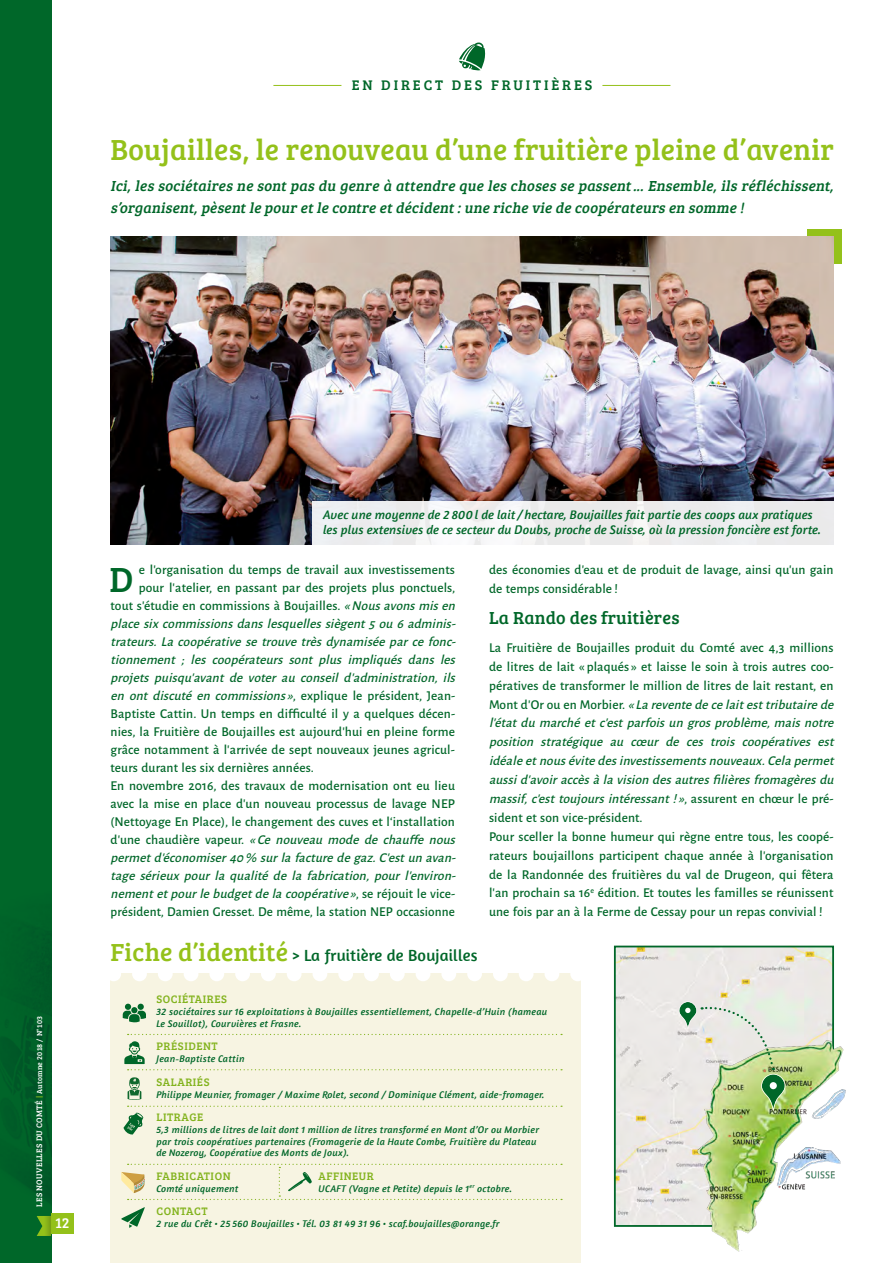
<style>
.page{position:relative;width:893px;height:1263px;background:#fff}
.page>*{position:absolute;margin:0;border:0;box-sizing:border-box;transform-origin:0 0}
.t1{font:36px "Bree Serif";color:#006729}
.t2{font:30px "Bree Serif";letter-spacing:.01em;color:#94c11a}
.t3{font:25.5px "Bree Serif";letter-spacing:.01em;color:#94c11a}
.t4{font:18px "Bree Serif";letter-spacing:.01em;color:#006729}
.t5{font:16.5px "Amaranth";letter-spacing:.01em;color:#006729}
.t6{font:italic 15px/22.5px "Bree Serif";color:#006729}
.t7{font:14.85px "Bree Serif";color:#fff}
.t8{font:14.4px "Bree Serif";letter-spacing:.2em;color:#006729}
.t9{font:500 13.5px/18px "Alegreya Sans";letter-spacing:.01em;color:#006729}
.t10{font:italic 500 13.5px/18.9px "Alegreya Sans";color:#006729}
.t11{font:italic 12.75px "Amaranth";letter-spacing:.01em;color:#006729}
.t12{font:11.25px "Bree Serif";letter-spacing:.05em;color:#83b31e}
.t13{font:italic 9.9px "Amaranth";letter-spacing:.03em;color:#006729}
.t14{font:8.25px "Bree Serif";letter-spacing:.04em;color:#fff}
.s1{font-size:8.1px;color:#94c11a}
.s2{font-size:7.5px}
.s3{font-style:italic}
.s4{font-style:normal}
</style>
<div class="page">
<div style="left:807px;top:229px;width:34px;height:34px;background:#94c11a"></div>
<div style="left:0;top:0;width:51px;height:1263px;background:#006729"></div>
<img style="left:0;top:926px;width:51px;height:310px">
<hr style="left:273px;top:85px;width:68px;height:1px;background:#94c11a">
<hr style="left:602px;top:85px;width:68px;height:1px;background:#94c11a">
<svg style="left:459px;top:42px;width:27px;height:29px"></svg>
<img style="left:111px;top:237px;width:722px;height:308px">
<div style="left:312px;top:501px;width:531px;height:49px;background:linear-gradient(to bottom,#ebebec,#f5f5f5)"></div>
<div style="left:110px;top:974px;width:471px;height:289px;background:#f7f4e2"></div>
<div style="left:106px;top:966px;width:15px;height:15px;background:#fff;border-radius:50%"></div>
<div style="left:132px;top:966px;width:15px;height:15px;background:#fff;border-radius:50%"></div>
<div style="left:158px;top:966px;width:15px;height:15px;background:#fff;border-radius:50%"></div>
<div style="left:184px;top:966px;width:14px;height:15px;background:#fff;border-radius:50%"></div>
<div style="left:209px;top:966px;width:15px;height:15px;background:#fff;border-radius:50%"></div>
<div style="left:235px;top:966px;width:15px;height:15px;background:#fff;border-radius:50%"></div>
<div style="left:261px;top:966px;width:15px;height:15px;background:#fff;border-radius:50%"></div>
<div style="left:287px;top:966px;width:15px;height:15px;background:#fff;border-radius:50%"></div>
<div style="left:313px;top:966px;width:14px;height:15px;background:#fff;border-radius:50%"></div>
<div style="left:338px;top:966px;width:15px;height:15px;background:#fff;border-radius:50%"></div>
<div style="left:364px;top:966px;width:15px;height:15px;background:#fff;border-radius:50%"></div>
<div style="left:390px;top:966px;width:15px;height:15px;background:#fff;border-radius:50%"></div>
<div style="left:416px;top:966px;width:14px;height:15px;background:#fff;border-radius:50%"></div>
<div style="left:441px;top:966px;width:15px;height:15px;background:#fff;border-radius:50%"></div>
<div style="left:467px;top:966px;width:15px;height:15px;background:#fff;border-radius:50%"></div>
<div style="left:493px;top:966px;width:15px;height:15px;background:#fff;border-radius:50%"></div>
<div style="left:519px;top:966px;width:15px;height:15px;background:#fff;border-radius:50%"></div>
<div style="left:544px;top:966px;width:15px;height:15px;background:#fff;border-radius:50%"></div>
<div style="left:570px;top:966px;width:15px;height:15px;background:#fff;border-radius:50%"></div>
<svg style="left:613px;top:945px;width:221px;height:282px;background:#e0e2db"></svg>
<img style="left:693px;top:1029px;width:153px;height:223px">
<img style="left:679px;top:1001px;width:106px;height:110px">
<svg style="left:128px;top:1034px;width:434px;height:1px"></svg>
<svg style="left:121px;top:1207px;width:24px;height:21px"></svg>
<svg style="left:124px;top:1041px;width:438px;height:29px"></svg>
<svg style="left:123px;top:1004px;width:23px;height:18px"></svg>
<svg style="left:123px;top:1106px;width:439px;height:29px"></svg>
<div style="left:51px;top:1213px;width:23px;height:20px;background:#94c11a"></div>
<svg style="left:37px;top:1216px;width:14px;height:20px"></svg>
<svg style="left:128px;top:1077px;width:13px;height:23px"></svg>
<svg style="left:121px;top:1164px;width:441px;height:36px"></svg>
<p class="t8" style="left:352px;top:74px;width:242px">EN DIRECT DES FRUITIÈRES</p>
<p class="t2" style="left:111px;top:128px;width:725px">Boujailles, le renouveau d’une fruitière pleine d’avenir</p>
<p class="t6" style="left:111px;top:173px;width:728px">Ici,les sociétaires ne sontpas du genre à attendre que les choses se passent...Ensemble,ils réfléchissent, s’organisent,pèsentle pour etle contre etdécident:une riche vie de coopérateurs en somme !</p>
<p class="t14" style="left:33px;top:1207px;width:192px;rotate:-90deg">LES NOUVELLES DU COMTÉ <span class="s1">|</span> <span class="s2">Automne 2018 / N°103</span></p>
<p class="t7" style="left:55px;top:1212px;width:16px">12</p>
<p class="t11" style="left:323px;top:507px;width:491px">Avec une moyenne de 2 800 l de lait / hectare, Boujailles fait partie des coops aux pratiques</p>
<p class="t11" style="left:323px;top:522px;width:499px">les plus extensives de ce secteur du Doubs, proche de Suisse, où la pression foncière est forte.</p>
<p class="t1" style="left:109px;top:553px;width:25px">D</p>
<p class="t9" style="left:139px;top:560px;width:318px">e l’organisation du temps de travail aux investissements</p>
<p class="t9" style="left:139px;top:578px;width:318px">pour l’atelier, en passant par des projets plus ponctuels,</p>
<p class="t9" style="left:111px;top:596px;width:350px">tout s’étudie en commissions à Boujailles. <span class="s3">«Nousavonsmisen</span></p>
<p class="t10" style="left:111px;top:614px;width:350px">placesixcommissionsdanslesquellessiègent5ou 6adminis-</p>
<p class="t10" style="left:111px;top:632px;width:350px">trateurs.La coopérative se trouve très dynamisée par ce fonc-</p>
<p class="t10" style="left:111px;top:650px;width:350px">tionnement ; les coopérateurs sont plus impliqués dans les</p>
<p class="t10" style="left:111px;top:668px;width:350px">projets puisqu’avant de voter au conseil d’administration, ils</p>
<p class="t10" style="left:111px;top:686px;width:346px">en ont discuté en commissions»<span class="s4">, explique le président, Jean-</span></p>
<p class="t9" style="left:111px;top:704px;width:346px">Baptiste Cattin. Un temps en difficulté il y a quelques décen-</p>
<p class="t9" style="left:111px;top:722px;width:346px">nies, la Fruitière de Boujailles est aujourd’hui en pleine forme</p>
<p class="t9" style="left:111px;top:740px;width:346px">grâce notamment à l’arrivée de sept nouveaux jeunes agricul-</p>
<p class="t9" style="left:111px;top:758px;width:205px">teurs durant les six dernières années.</p>
<p class="t9" style="left:111px;top:776px;width:350px">En novembre 2016, des travaux de modernisation ont eu lieu avec la mise en place d’un nouveau processus de lavage NEP (Nettoyage En Place), le changement des cuves et l‘installation d’une chaudière vapeur. <span class="s3">«Ce nouveau mode de chauffe nous permetd’économiser40 % surlafacturedegaz.C’estun avan&shy;tage sérieux pour la qualité de la fabrication, pour l’environ&shy;nementetpourlebudgetdelacoopérative »</span>, s e r é j o u i t l e v i c e - président, Damien Gresset. De même, la station NEP occasionne</p>
<p class="t9" style="left:489px;top:560px;width:346px;line-height:18.9px">des économies d’eau et de produit de lavage, ainsi qu’un gain de temps considérable !</p>
<p class="t4" style="left:489px;top:605px;width:192px">La Rando des fruitières</p>
<p class="t10" style="left:489px;top:637px;width:350px"><span class="s4">La Fruitière de Boujailles produit du Comté avec 4,3 millions de litres de lait « plaqués » et laisse le soin à trois autres coo&shy;pératives de transformer le million de litres de lait restant, en M o n t d ’ O r o u e n M o r b i e r.</span> « Lareventedecelaitesttributairede l’étatdu marchéetc’estparfoisun grosproblème,maisnotre position stratégique au cœur de ces trois coopératives est idéaleetnousévitedesinvestissementsnouveaux.Celapermet aussid’avoiraccèsàlavision desautresfilièresfromagèresdu massif,c’esttoujoursintéressant! »<span class="s4">, a s s u r e n t e n c h œ u r l e p r é - sident et son vice-président.</span></p>
<p class="t9" style="left:489px;top:826px;width:346px;line-height:18.9px;text-align:justify">Pour sceller la bonne humeur qui règne entre tous, les coopé&shy;rateurs boujaillons participent chaque année à l’organisation de la Randonnée des fruitières du val de Drugeon, qui fêtera l’an prochain sa 16<sup>e</sup> édition. Et toutes les familles se réunissent une fois par an à la Ferme de Cessay pour un repas convivial !</p>
<p class="t3" style="left:111px;top:933px;width:179px">Fiche d’identité</p>
<p class="t5" style="left:292px;top:946px;width:187px">&gt; La fruitière de Boujailles</p>
<p class="t12" style="left:156px;top:991px;width:72px">SOCIÉTAIRES</p>
<p class="t13" style="left:156px;top:1006px;width:392px">32 sociétaires sur 16 exploitations à Boujailles essentiellement, Chapelle-d’Huin (hameau</p>
<p class="t13" style="left:156px;top:1018px;width:146px">Le Souillot), Courvières et Frasne.</p>
<p class="t12" style="left:156px;top:1038px;width:63px">PRÉSIDENT</p>
<p class="t13" style="left:156px;top:1053px;width:90px">Jean-Baptiste Cattin</p>
<p class="t12" style="left:156px;top:1073px;width:55px">SALARIÉS</p>
<p class="t13" style="left:156px;top:1088px;width:389px">Philippe Meunier, fromager / Maxime Rolet, second / Dominique Clément, aide-fromager.</p>
<p class="t12" style="left:156px;top:1108px;width:48px">LITRAGE</p>
<p class="t13" style="left:156px;top:1123px;width:384px">5,3 millions de litres de lait dont 1 million de litres transformé en Mont d’Or ou Morbier</p>
<p class="t13" style="left:156px;top:1135px;width:381px">par trois coopératives partenaires (Fromagerie de la Haute Combe, Fruitière du Plateau</p>
<p class="t13" style="left:156px;top:1147px;width:194px">de Nozeroy, Coopérative des Monts de Joux).</p>
<p class="t12" style="left:156px;top:1167px;width:76px">FABRICATION</p>
<p class="t12" style="left:318px;top:1167px;width:57px">AFFINEUR</p>
<p class="t13" style="left:156px;top:1182px;width:83px">Comté uniquement</p>
<p class="t13" style="left:318px;top:1182px;width:195px">UCAFT (Vagne et Petite) depuis le 1<sup>er</sup> octobre.</p>
<p class="t12" style="left:156px;top:1203px;width:53px">CONTACT</p>
<p class="t13" style="left:156px;top:1217px;width:345px">2 rue du Crêt • 25 560 Boujailles • Tél. 03 81 49 31 96 • scaf.boujailles@orange.fr</p>
</div>
